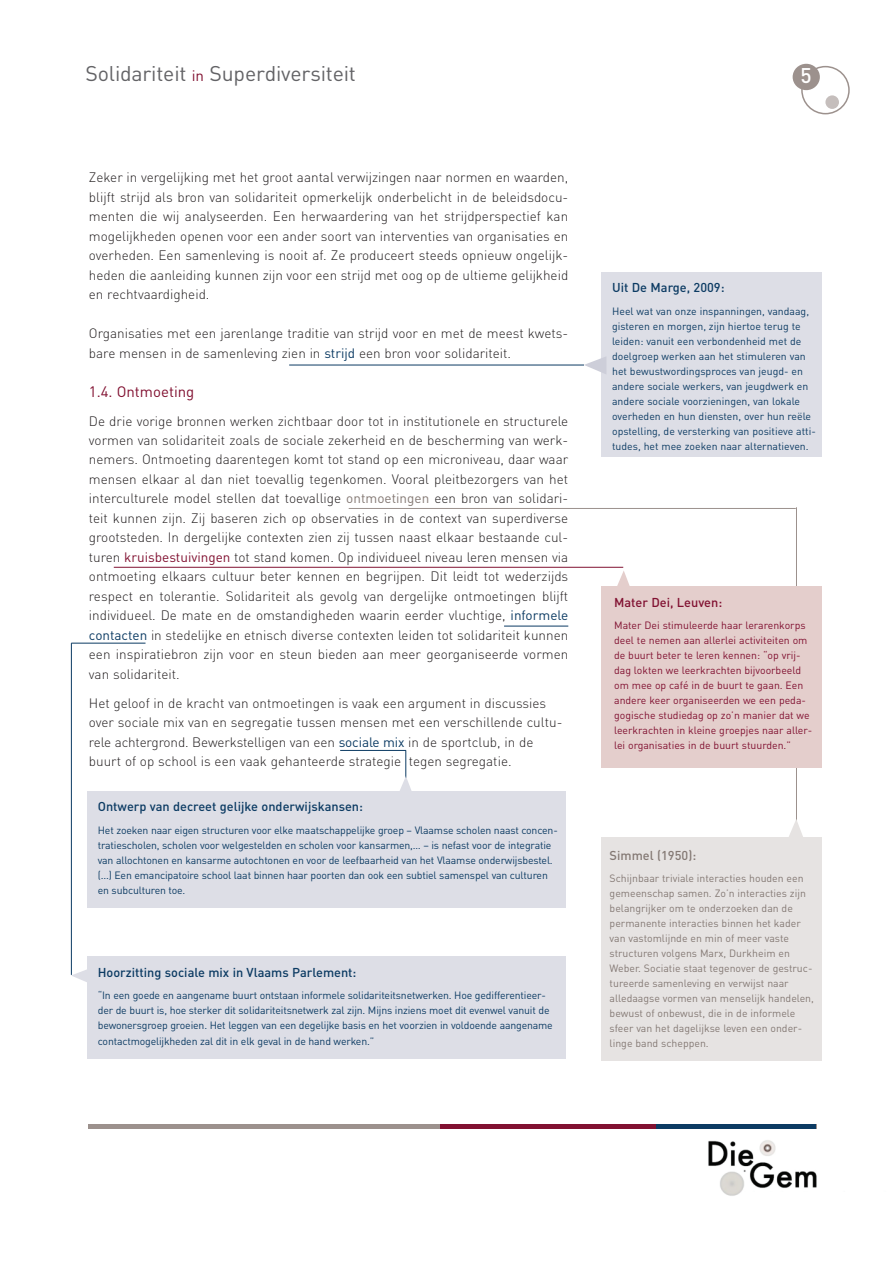
<style>
.page{position:relative;width:893px;height:1263px;background:#fff}
.page>*{position:absolute;margin:0;border:0;box-sizing:border-box;transform-origin:0 0}
.t1{font:21px "DIN";letter-spacing:-.01em;color:#636366}
.t2{font:500 21px "DIN";color:#fff}
.t3{font:15px "DIN";color:#811131}
.t4{font:300 13.5px/19.5px "DIN";color:#231f20}
.t5{font:500 12.75px "DIN";color:#0c3b63}
.t6{font:500 12.75px "DIN";color:#811131}
.t7{font:500 12.75px "DIN";color:#847974}
.t8{font:10.5px/15px "DIN";letter-spacing:-.015em;color:#0c3b63}
.t9{font:10.5px/15px "DIN";color:#847974}
.t10{font:10.5px/15px "DIN";color:#811131}
.s1{font-size:15px;color:#811131}
.s2{font-weight:400;color:#0c3b63}
.s3{font-weight:400;color:#847974}
.s4{font-weight:400;color:#811131}
</style>
<div class="page">
<hr style="left:289px;top:365px;width:295px;height:1px;background:#0c3b63">
<hr style="left:504px;top:626px;width:64px;height:1px;background:#0c3b63">
<hr style="left:71px;top:643px;width:75px;height:1px;background:#0c3b63">
<hr style="left:340px;top:750px;width:66px;height:1px;background:#0c3b63">
<hr style="left:71px;top:643px;width:1px;height:332px;background:#0c3b63">
<hr style="left:796px;top:507px;width:1px;height:337px;background:#9c918d">
<hr style="left:114px;top:567px;width:509px;height:1px;background:#811131">
<hr style="left:349px;top:508px;width:447px;height:1px;background:#9c918d">
<div style="left:801px;top:66px;width:49px;height:48px;border:2px solid #9c918d;border-radius:50%"></div>
<div style="left:793px;top:64px;width:27px;height:26px;background:#9c918d;border-radius:50%"></div>
<hr style="left:88px;top:1125px;width:728px;height:4px;background:#9c918d">
<hr style="left:522px;top:1125px;width:294px;height:4px;background:#0c3b63">
<hr style="left:440px;top:1125px;width:216px;height:4px;background:#811131">
<div style="left:602px;top:272px;width:220px;height:185px;background:#dddee6"></div>
<div style="left:602px;top:837px;width:220px;height:224px;background:#e6e3e2"></div>
<div style="left:825px;top:95px;width:14px;height:14px;background:#c5bebc;border-radius:50%"></div>
<img style="left:708px;top:1140px;width:109px;height:56px">
<div style="left:743px;top:1192px;width:149px;height:32px;background:#fff"></div>
<div style="left:602px;top:586px;width:220px;height:182px;background:#e4cecc"></div>
<div style="left:87px;top:791px;width:479px;height:116px;background:#dddee6"></div>
<svg style="left:617px;top:571px;width:13px;height:15px"></svg>
<svg style="left:400px;top:751px;width:12px;height:40px"></svg>
<svg style="left:584px;top:356px;width:22px;height:18px"></svg>
<div style="left:87px;top:956px;width:479px;height:102px;background:#dddee6"></div>
<svg style="left:71px;top:967px;width:16px;height:15px"></svg>
<svg style="left:789px;top:819px;width:14px;height:18px"></svg>
<h1 class="t1" style="left:86px;top:60px;width:272px">Solidariteit <span class="s1">in</span> Superdiversiteit</h1>
<h1 class="t2" style="left:800px;top:62px;width:13px">5</h1>
<p class="t4" style="left:89px;top:168px;width:481px;text-align:justify">Zeker in vergelijking met het groot aantal verwijzingen naar normen en waarden, blijft strijd als bron van solidariteit opmerkelijk onderbelicht in de beleidsdocu&shy;menten die wij analyseerden. Een herwaardering van het strijdperspectief kan mogelijkheden openen voor een ander soort van interventies van organisaties en overheden. Een samenleving is nooit af. Ze produceert steeds opnieuw ongelijk&shy;heden die aanleiding kunnen zijn voor een strijd met oog op de ultieme gelijkheid en rechtvaardigheid.</p>
<p class="t4" style="left:89px;top:324px;width:481px">Organisaties met een jarenlange traditie van strijd voor en met de meest kwets&shy;bare mensen in de samenleving zien in <span class="s2">strijd</span> een bron voor solidariteit.</p>
<p class="t3" style="left:89px;top:382px;width:107px">1.4. Ontmoeting</p>
<p class="t4" style="left:89px;top:411px;width:481px;text-align:justify">De drie vorige bronnen werken zichtbaar door tot in institutionele en structurele vormen van solidariteit zoals de sociale zekerheid en de bescherming van werk&shy;nemers. Ontmoeting daarentegen komt tot stand op een microniveau, daar waar mensen elkaar al dan niet toevallig tegenkomen. Vooral pleitbezorgers van het interculturele model stellen dat toevallige <span class="s3">ontmoetingen</span> een bron van solidari&shy;teit kunnen zijn. Zij baseren zich op observaties in de context van superdiverse grootsteden. In dergelijke contexten zien zij tussen naast elkaar bestaande cul&shy;turen <span class="s4">kruisbestuivingen</span> tot stand komen. Op individueel niveau leren mensen via ontmoeting elkaars cultuur beter kennen en begrijpen. Dit leidt tot wederzijds respect en tolerantie. Solidariteit als gevolg van dergelijke ontmoetingen blijft individueel. De mate en de omstandigheden waarin eerder vluchtige, <span class="s2">informele contacten</span> in stedelijke en etnisch diverse contexten leiden tot solidariteit kunnen een inspiratiebron zijn voor en steun bieden aan meer georganiseerde vormen van solidariteit.</p>
<p class="t4" style="left:89px;top:693px;width:475px">Het geloof in de kracht van ontmoetingen is vaak een argument in discussies over sociale mix van en segregatie tussen mensen met een verschillende cultu&shy;rele achtergrond. Bewerkstelligen van een <span class="s2">sociale mix</span> in de sportclub, in de buurt of op school is een vaak gehanteerde strategie tegen segregatie.</p>
<p class="t5" style="left:98px;top:799px;width:267px">Ontwerp van decreet gelijke onderwijskansen:</p>
<p class="t8" style="left:98px;top:822px;width:462px">Het zoeken naar eigen structuren voor elke maatschappelijke groep – Vlaamse scholen naast concen&shy;tratiescholen, scholen voor welgestelden en scholen voor kansarmen,… – is nefast voor de integratie van allochtonen en kansarme autochtonen en voor de leefbaarheid van het Vlaamse onderwijsbestel. (...) Een emancipatoire school laat binnen haar poorten dan ook een subtiel samenspel van culturen en subculturen toe.</p>
<p class="t5" style="left:98px;top:964px;width:260px">Hoorzitting sociale mix in Vlaams Parlement:</p>
<p class="t8" style="left:98px;top:988px;width:457px">“In een goede en aangename buurt ontstaan informele solidariteitsnetwerken. Hoe gedifferentieer&shy;der de buurt is, hoe sterker dit solidariteitsnetwerk zal zijn. Mijns inziens moet dit evenwel vanuit de bewonersgroep groeien. Het leggen van een degelijke basis en het voorzien in voldoende aangename contactmogelijkheden zal dit in elk geval in de hand werken.”</p>
<p class="t5" style="left:612px;top:280px;width:114px">Uit De Marge, 2009:</p>
<p class="t8" style="left:612px;top:303px;width:205px">Heel wat van onze inspanningen, vandaag, gisteren en morgen, zijn hiertoe terug te leiden: vanuit een verbondenheid met de doelgroep werken aan het stimuleren van het bewustwordingsproces van jeugd- en andere sociale werkers, van jeugdwerk en andere sociale voorzieningen, van lokale overheden en hun diensten, over hun reële opstelling, de versterking van positieve atti&shy;tudes, het mee zoeken naar alternatieven.</p>
<p class="t6" style="left:614px;top:594px;width:110px">Mater Dei, Leuven:</p>
<p class="t10" style="left:614px;top:618px;width:200px">Mater Dei stimuleerde haar lerarenkorps deel te nemen aan allerlei activiteiten om de buurt beter te leren kennen: “op vrij&shy;dag lokten we leerkrachten bijvoorbeeld om mee op café in de buurt te gaan. Een andere keer organiseerden we een peda&shy;gogische studiedag op zo’n manier dat we leerkrachten in kleine groepjes naar aller&shy;lei organisaties in de buurt stuurden.”</p>
<p class="t7" style="left:610px;top:847px;width:88px">Simmel (1950):</p>
<p class="t9" style="left:610px;top:871px;width:206px">Schijnbaar triviale interacties houden een gemeenschap samen. Zo’n interacties zijn belangrijker om te onderzoeken dan de permanente interacties binnen het kader van vastomlijnde en min of meer vaste structuren volgens Marx, Durkheim en Weber. Sociatie staat tegenover de gestruc&shy;tureerde samenleving en verwijst naar alledaagse vormen van menselijk handelen, bewust of onbewust, die in de informele sfeer van het dagelijkse leven een onder&shy;linge band scheppen.</p>
</div>
